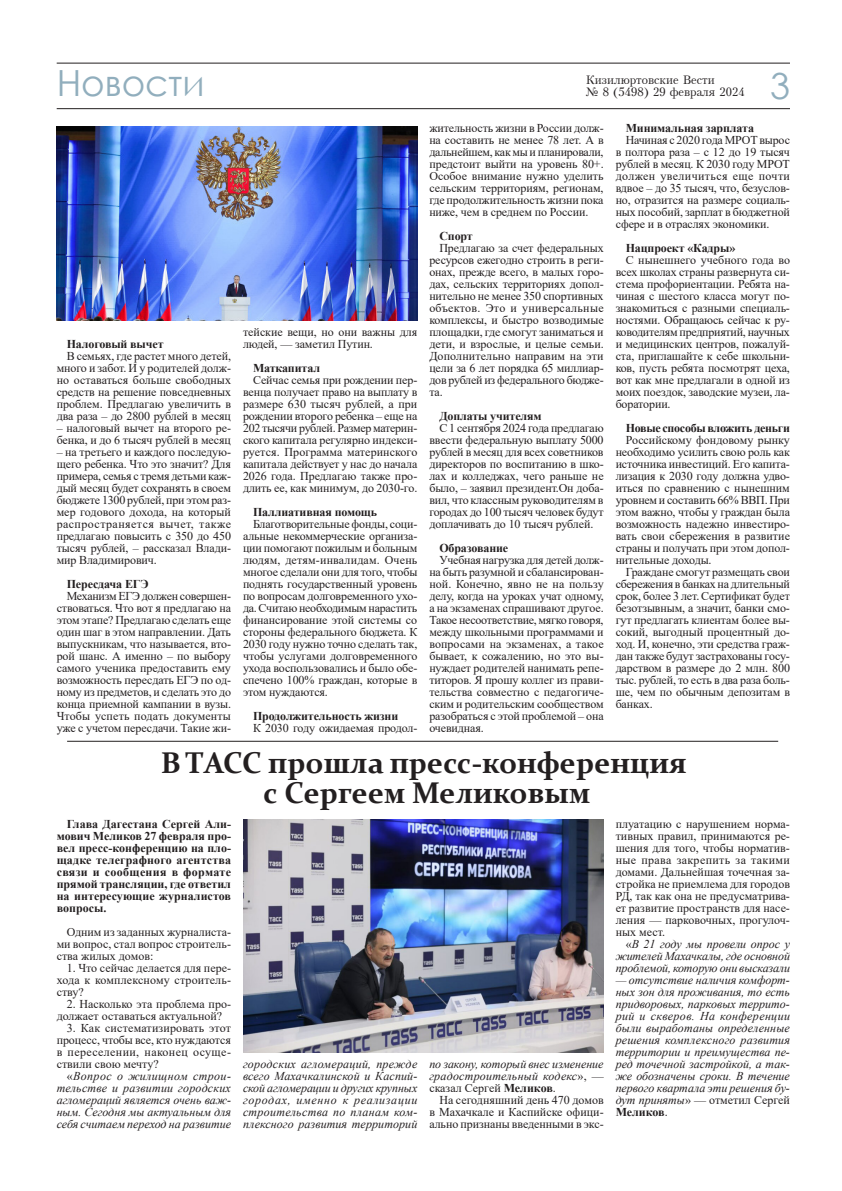
<style>
.page{position:relative;width:842px;height:1191px;background:#fff}
.page>*{position:absolute;margin:0;border:0;box-sizing:border-box;transform-origin:0 0}
.КВ_ЗАГОЛОВОК{font:36px "Century Gothic";color:#91aebd}
.КВ_ЗАГОЛОВОК-2{font:700 30px "Constantia";color:#231f20}
.КВ_ОСНОВНОЙ_1{font:12px/12px "Times New Roman";letter-spacing:-.01em;color:#231f20;text-align:justify}
.КВ_ОСНОВНОЙ_1-2{font:italic 12px/12px "Times New Roman";color:#231f20;text-align:justify}
.КВ_ОСНОВНОЙ_1-3{font:700 12px/12px "Times New Roman";letter-spacing:-.01em;color:#231f20;text-align:justify}
.КВ_ОСНОВНОЙ_1-4{font:12px "Petersburg Cyrillic";color:#231f20}
.s1{font-style:normal}
.s2{font-weight:700;font-style:normal}
</style>
<div class="page">
<hr style="left:57px;top:63px;width:733px;height:1px;background:#231f20">
<hr style="left:57px;top:108px;width:733px;height:1px;background:#231f20">
<img style="left:243px;top:819px;width:360px;height:233px">
<hr style="left:67px;top:741px;width:711px;height:1px;background:#231f20">
<img style="left:57px;top:126px;width:360px;height:194px">
<p class="КВ_ЗАГОЛОВОК" style="left:57px;top:58px;width:149px">Новости</p>
<p class="КВ_ОСНОВНОЙ_1-3" style="left:67px;top:338px;width:98px">Налоговый вычет</p>
<p class="КВ_ОСНОВНОЙ_1" style="left:57px;top:350px;width:176px;text-indent:10px">В семьях, где растет много детей, много и забот. И у родителей долж&shy;но оставаться больше свободных средств на решение повседневных проблем. Предлагаю увеличить в два раза – до 2800 рублей в месяц</p>
<p class="КВ_ОСНОВНОЙ_1" style="left:57px;top:422px;width:176px">– налоговый вычет на второго ре&shy;бенка, и до 6 тысяч рублей в месяц</p>
<p class="КВ_ОСНОВНОЙ_1" style="left:57px;top:446px;width:176px">– на третьего и каждого последую&shy;щего ребенка. Что это значит? Для примера, семья с тремя детьми каж&shy;дый месяц будет сохранять в своем бюджете 1300 рублей, при этом раз&shy;мер годового дохода, на который распространяется вычет, также предлагаю повысить с 350 до 450 тысяч рублей, – рассказал Влади&shy;мир Владимирович.</p>
<p class="КВ_ОСНОВНОЙ_1-3" style="left:67px;top:578px;width:83px">Пересдача ЕГЭ</p>
<p class="КВ_ОСНОВНОЙ_1" style="left:57px;top:590px;width:176px;text-indent:10px">Механизм ЕГЭ должен совершен&shy;ствоваться. Что вот я предлагаю на этом этапе? Предлагаю сделать еще один шаг в этом направлении. Дать выпускникам, что называется, вто&shy;рой шанс. А именно – по выбору самого ученика предоставить ему возможность пересдать ЕГЭ по од&shy;ному из предметов, и сделать это до конца приемной кампании в вузы.<br>Чтобы успеть подать документы уже с учетом пересдачи. Такие жи-</p>
<p class="КВ_ОСНОВНОЙ_1" style="left:243px;top:326px;width:176px">тейские вещи, но они важны для людей, — заметил Путин.</p>
<p class="КВ_ОСНОВНОЙ_1-3" style="left:253px;top:362px;width:69px">Маткапитал</p>
<p class="КВ_ОСНОВНОЙ_1" style="left:243px;top:374px;width:176px;text-indent:10px">Сейчас семья при рождении пер&shy;венца получает право на выплату в размере 630 тысяч рублей, а при рождении второго ребенка – еще на 202 тысячи рублей. Размер материн&shy;ского капитала регулярно индекси&shy;руется. Программа материнского капитала действует у нас до начала 2026 года. Предлагаю также про&shy;длить ее, как минимум, до 2030-го.</p>
<p class="КВ_ОСНОВНОЙ_1-3" style="left:253px;top:506px;width:126px">Паллиативная помощь</p>
<p class="КВ_ОСНОВНОЙ_1" style="left:243px;top:518px;width:176px;text-indent:10px">Благотворительные фонды, соци&shy;альные некоммерческие организа&shy;ции помогают пожилым и больным людям, детям-инвалидам. Очень многое сделали они для того, чтобы поднять государственный уровень по вопросам долговременного ухо&shy;да. Считаю необходимым нарастить финансирование этой системы со стороны федерального бюджета. К 2030 году нужно точно сделать так, чтобы услугами долговременного ухода воспользовались и было обе&shy;спечено 100% граждан, которые в этом нуждаются.</p>
<p class="КВ_ОСНОВНОЙ_1-3" style="left:253px;top:710px;width:147px">Продолжительность жизни</p>
<p class="КВ_ОСНОВНОЙ_1" style="left:253px;top:722px;width:166px">К 2030 году ожидаемая продол-</p>
<p class="КВ_ОСНОВНОЙ_1-4" style="left:586px;top:73px;width:130px">Кизилюртовские Вести</p>
<p class="КВ_ОСНОВНОЙ_1-4" style="left:586px;top:85px;width:160px">№ 8 (5498) 29 февраля 2024</p>
<p class="КВ_ЗАГОЛОВОК" style="left:770px;top:61px;width:21px">3</p>
<p class="КВ_ОСНОВНОЙ_1" style="left:429px;top:122px;width:176px">жительность жизни в России долж&shy;на составить не менее 78 лет. А в дальнейшем, как мы и планировали, предстоит выйти на уровень 80+.<br>Особое внимание нужно уделить сельским территориям, регионам, где продолжительность жизни пока ниже, чем в среднем по России.</p>
<p class="КВ_ОСНОВНОЙ_1-3" style="left:439px;top:230px;width:35px">Спорт</p>
<p class="КВ_ОСНОВНОЙ_1" style="left:429px;top:242px;width:176px;text-indent:10px">Предлагаю за счет федеральных ресурсов ежегодно строить в реги&shy;онах, прежде всего, в малых горо&shy;дах, сельских территориях допол&shy;нительно не менее 350 спортивных объектов. Это и универсальные комплексы, и быстро возводимые площадки, где смогут заниматься и дети, и взрослые, и целые семьи.<br>Дополнительно направим на эти цели за 6 лет порядка 65 миллиар&shy;дов рублей из федерального бюдже&shy;та.</p>
<p class="КВ_ОСНОВНОЙ_1-3" style="left:439px;top:410px;width:104px">Доплаты учителям</p>
<p class="КВ_ОСНОВНОЙ_1" style="left:429px;top:422px;width:176px;text-indent:10px">С 1 сентября 2024 года предлагаю ввести федеральную выплату 5000 рублей в месяц для всех советников директоров по воспитанию в шко&shy;лах и колледжах, чего раньше не было, – заявил президент.Он доба&shy;вил, что классным руководителям в городах до 100 тысяч человек будут доплачивать до 10 тысяч рублей.</p>
<p class="КВ_ОСНОВНОЙ_1-3" style="left:439px;top:542px;width:70px">Образование</p>
<p class="КВ_ОСНОВНОЙ_1" style="left:429px;top:554px;width:176px;text-indent:10px">Учебная нагрузка для детей долж&shy;на быть разумной и сбалансирован&shy;ной. Конечно, явно не на пользу делу, когда на уроках учат одному, а на экзаменах спрашивают другое.<br>Такое несоответствие, мягко говоря, между школьными программами и вопросами на экзаменах, а такое бывает, к сожалению, но это вы&shy;нуждает родителей нанимать репе&shy;титоров. Я прошу коллег из прави&shy;тельства совместно с педагогиче&shy;ским и родительским сообществом разобраться с этой проблемой – она очевидная.</p>
<p class="КВ_ОСНОВНОЙ_1-3" style="left:626px;top:122px;width:130px">Минимальная зарплата</p>
<p class="КВ_ОСНОВНОЙ_1" style="left:616px;top:134px;width:176px;text-indent:10px">Начиная с 2020 года МРОТ вырос в полтора раза – с 12 до 19 тысяч рублей в месяц. К 2030 году МРОТ должен увеличиться еще почти вдвое – до 35 тысяч, что, безуслов&shy;но, отразится на размере социаль&shy;ных пособий, зарплат в бюджетной сфере и в отраслях экономики.</p>
<p class="КВ_ОСНОВНОЙ_1-3" style="left:626px;top:242px;width:111px">Нацпроект «Кадры»</p>
<p class="КВ_ОСНОВНОЙ_1" style="left:616px;top:254px;width:176px;text-indent:10px">С нынешнего учебного года во всех школах страны развернута си&shy;стема профориентации. Ребята на&shy;чиная с шестого класса могут по&shy;знакомиться с разными специаль&shy;ностями. Обращаюсь сейчас к ру&shy;ководителям предприятий, научных и медицинских центров, пожалуй&shy;ста, приглашайте к себе школьни&shy;ков, пусть ребята посмотрят цеха, вот как мне предлагали в одной из моих поездок, заводские музеи, ла&shy;боратории.</p>
<p class="КВ_ОСНОВНОЙ_1-3" style="left:626px;top:422px;width:166px">Новые способы вложить деньги</p>
<p class="КВ_ОСНОВНОЙ_1" style="left:616px;top:434px;width:176px;text-indent:10px">Российскому фондовому рынку необходимо усилить свою роль как источника инвестиций. Его капита&shy;лизация к 2030 году должна удво&shy;иться по сравнению с нынешним уровнем и составить 66% ВВП. При этом важно, чтобы у граждан была возможность надежно инвестиро&shy;вать свои сбережения в развитие страны и получать при этом допол&shy;нительные доходы.</p>
<p class="КВ_ОСНОВНОЙ_1" style="left:616px;top:566px;width:176px;text-indent:10px">Граждане смогут размещать свои сбережения в банках на длительный срок, более 3 лет. Сертификат будет безотзывным, а значит, банки смо&shy;гут предлагать клиентам более вы&shy;сокий, выгодный процентный до&shy;ход. И, конечно, эти средства граж&shy;дан также будут застрахованы госу&shy;дарством в размере до 2 млн. 800 тыс. рублей, то есть в два раза боль&shy;ше, чем по обычным депозитам в банках.</p>
<p class="КВ_ЗАГОЛОВОК-2" style="left:161px;top:742px;width:527px">В ТАСС прошла пресс-конференция</p>
<p class="КВ_ЗАГОЛОВОК-2" style="left:263px;top:772px;width:328px">с Сергеем Меликовым</p>
<p class="КВ_ОСНОВНОЙ_1-3" style="left:57px;top:818px;width:176px;text-indent:10px">Глава Дагестана Сергей Али&shy;мович Меликов 27 февраля про&shy;вел пресс-конференцию на пло&shy;щадке телеграфного агентства связи и сообщения в формате прямой трансляции, где ответил на интересующие журналистов вопросы.</p>
<p class="КВ_ОСНОВНОЙ_1" style="left:57px;top:926px;width:176px;text-indent:10px">Одним из заданных журналиста&shy;ми вопрос, стал вопрос строитель&shy;ства жилых домов:</p>
<p class="КВ_ОСНОВНОЙ_1" style="left:57px;top:962px;width:176px;text-indent:10px">1. Что сейчас делается для пере&shy;хода к комплексному строитель&shy;ству?</p>
<p class="КВ_ОСНОВНОЙ_1" style="left:57px;top:998px;width:176px;text-indent:10px">2. ⁠Насколько эта проблема про&shy;должает оставаться актуальной?</p>
<p class="КВ_ОСНОВНОЙ_1" style="left:57px;top:1022px;width:176px;text-indent:10px">3. ⁠Как систематизировать этот процесс, чтобы все, кто нуждаются в переселении, наконец осуще&shy;ствили свою мечту?</p>
<p class="КВ_ОСНОВНОЙ_1-2" style="left:57px;top:1070px;width:176px;text-indent:10px"><span class="s1">«</span>Вопрос о жилищном строи&shy;тельстве и развитии городских агломераций является очень важ&shy;ным. Сегодня мы актуальным для себя считаем переход на развитие</p>
<p class="КВ_ОСНОВНОЙ_1-2" style="left:243px;top:1058px;width:176px">городских агломераций, прежде всего Махачкалинской и Каспий&shy;ской агломерации и других крупных городах, именно к реализации строительства по планам ком&shy;плексного развития территорий</p>
<p class="КВ_ОСНОВНОЙ_1-2" style="left:429px;top:1058px;width:176px">по закону, который внес изменение градостроительный кодекс<span class="s1">», — сказал Сергей</span> <span class="s2">Меликов</span><span class="s1">.</span></p>
<p class="КВ_ОСНОВНОЙ_1" style="left:429px;top:1094px;width:176px;text-indent:10px">На сегодняшний день 470 домов в Махачкале и Каспийске офици&shy;ально признаны введенными в экс-</p>
<p class="КВ_ОСНОВНОЙ_1" style="left:616px;top:818px;width:176px">плуатацию с нарушением норма&shy;тивных правил, принимаются ре&shy;шения для того, чтобы норматив&shy;ные права закрепить за такими домами. Дальнейшая точечная за&shy;стройка не приемлема для городов РД, так как она не предусматрива&shy;ет развитие пространств для насе&shy;ления — парковочных, прогулоч&shy;ных мест.</p>
<p class="КВ_ОСНОВНОЙ_1-2" style="left:616px;top:938px;width:176px;text-indent:10px"><span class="s1">«</span>В 21 году мы провели опрос у жителей Махачкалы, где основной проблемой, которую они высказали</p>
<p class="КВ_ОСНОВНОЙ_1-2" style="left:616px;top:974px;width:176px">— отсутствие наличия комфорт&shy;ных зон для проживания, то есть придворовых, парковых террито&shy;рий и скверов. На конференции были выработаны определенные решения комплексного развития территории и преимущества пе&shy;ред точечной застройкой, а так&shy;же обозначены сроки. В течение первого квартала эти решения бу&shy;дут приняты<span class="s1">» — отметил Сергей </span><span class="s2">Меликов</span><span class="s1">.</span></p>
</div>
